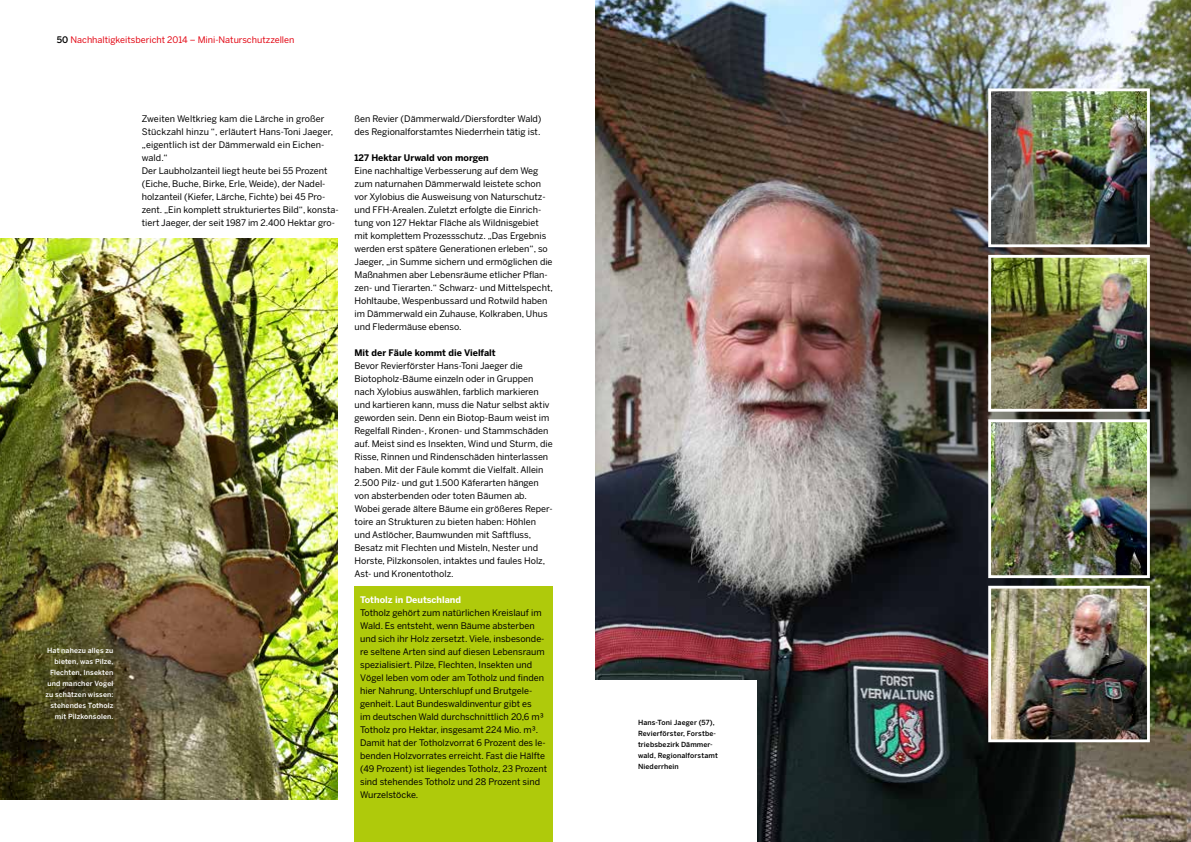
<style>
.page{position:relative;width:1191px;height:842px;background:#fff}
.page>*{position:absolute;margin:0;border:0;box-sizing:border-box;transform-origin:0 0}
.t1{font:9px/13px "Benton Sans";color:#000}
.t2{font:9px "Benton Sans";color:#e30613}
.t3{font:700 9px "Benton Sans";color:#000}
.t4{font:700 9px "Benton Sans";color:#fff}
.t5{font:500 7px/11px "Benton Sans";letter-spacing:.015em;color:#fff;text-align:right}
.t6{font:500 7px/11px "Benton Sans";letter-spacing:.015em;color:#000}
.s1{font-weight:500;color:#000}
</style>
<div class="page">
<div style="left:354px;top:587px;width:199px;height:255px;background:#afca0b"></div>
<img style="left:595px;top:0;width:596px;height:842px">
<img style="left:0;top:239px;width:337px;height:560px">
<img style="left:992px;top:590px;width:153px;height:148px">
<div style="left:988px;top:586px;width:161px;height:156px;border:3px solid #fff"></div>
<img style="left:992px;top:423px;width:153px;height:151px">
<div style="left:988px;top:419px;width:161px;height:159px;border:3px solid #fff"></div>
<img style="left:992px;top:259px;width:153px;height:149px">
<div style="left:988px;top:255px;width:161px;height:157px;border:3px solid #fff"></div>
<img style="left:992px;top:92px;width:153px;height:151px">
<div style="left:988px;top:88px;width:161px;height:159px;border:3px solid #fff"></div>
<div style="left:595px;top:681px;width:162px;height:161px;background:#fff"></div>
<p class="t2" style="left:57px;top:34px;width:239px"><span class="s1">50</span> Nachhaltigkeitsbericht 2014 – Mini-Naturschutzzellen</p>
<p class="t5" style="left:45px;top:645px;width:70px">Hat nahezu alles zu bieten, was Pilze,<br>Flechten, Insekten und mancher Vogel zu schätzen wissen: stehendes Totholz mit Pilzkonsolen.</p>
<p class="t1" style="left:142px;top:112px;width:198px">Zweiten Weltkrieg kam die Lärche in großer Stückzahl hinzu “, erläutert Hans-Toni Jaeger, „eigentlich ist der Dämmerwald ein Eichen&shy;wald.“<br>Der Laubholzanteil liegt heute bei 55 Prozent (Eiche, Buche, Birke, Erle, Weide), der Nadel&shy;holzanteil (Kiefer, Lärche, Fichte) bei 45 Pro&shy;zent. „Ein komplett strukturiertes Bild“, konsta&shy;tiert Jaeger, der seit 1987 im 2.400 Hektar gro-</p>
<p class="t1" style="left:354px;top:112px;width:189px">ßen Revier (Dämmerwald/Diersfordter Wald) des Regionalforstamtes Niederrhein tätig ist.</p>
<p class="t3" style="left:354px;top:152px;width:136px">127 Hektar Urwald von morgen</p>
<p class="t1" style="left:354px;top:164px;width:200px">Eine nachhaltige Verbesserung auf dem Weg zum naturnahen Dämmerwald leistete schon vor Xylobius die Ausweisung von Naturschutz&shy;und FFH-Arealen. Zuletzt erfolgte die Einrich&shy;tung von 127 Hektar Fläche als Wildnisgebiet mit komplettem Prozessschutz. „Das Ergebnis werden erst spätere Generationen erleben“, so Jaeger, „in Summe sichern und ermöglichen die Maßnahmen aber Lebensräume etlicher Pflan&shy;zen- und Tierarten.“ Schwarz- und Mittelspecht, Hohltaube, Wespenbussard und Rotwild haben im Dämmerwald ein Zuhause, Kolkraben, Uhus und Fledermäuse ebenso.</p>
<p class="t3" style="left:354px;top:347px;width:143px">Mit der Fäule kommt die Vielfalt</p>
<p class="t1" style="left:354px;top:359px;width:200px">Bevor Revierförster Hans-Toni Jaeger die Biotopholz-Bäume einzeln oder in Gruppen nach Xylobius auswählen, farblich markieren und kartieren kann, muss die Natur selbst aktiv geworden sein. Denn ein Biotop-Baum weist im Regelfall Rinden-, Kronen- und Stammschäden auf. Meist sind es Insekten, Wind und Sturm, die Risse, Rinnen und Rindenschäden hinterlassen haben. Mit der Fäule kommt die Vielfalt. Allein 2.500 Pilz- und gut 1.500 Käferarten hängen von absterbenden oder toten Bäumen ab.<br>Wobei gerade ältere Bäume ein größeres Reper&shy;toire an Strukturen zu bieten haben: Höhlen und Astlöcher, Baumwunden mit Saftfluss, Besatz mit Flechten und Misteln, Nester und Horste, Pilzkonsolen, intaktes und faules Holz, Ast- und Kronentotholz.</p>
<p class="t4" style="left:360px;top:594px;width:103px">Totholz in Deutschland</p>
<p class="t1" style="left:360px;top:606px;width:189px">Totholz gehört zum natürlichen Kreislauf im Wald. Es entsteht, wenn Bäume absterben und sich ihr Holz zersetzt. Viele, insbesonde&shy;re seltene Arten sind auf diesen Lebensraum spezialisiert. Pilze, Flechten, Insekten und Vögel leben vom oder am Totholz und finden hier Nahrung, Unterschlupf und Brutgele&shy;genheit. Laut Bundeswaldinventur gibt es<br>im deutschen Wald durchschnittlich 20,6 m³<br>Totholz pro Hektar, insgesamt 224 Mio. m³.<br>Damit hat der Totholzvorrat 6 Prozent des le&shy;benden Holzvorrates erreicht. Fast die Hälfte (49 Prozent) ist liegendes Totholz, 23 Prozent sind stehendes Totholz und 28 Prozent sind Wurzelstöcke.</p>
<p class="t6" style="left:638px;top:717px;width:81px">Hans-Toni Jaeger (57),<br>Revierförster, Forstbe&shy;triebsbezirk Dämmer&shy;wald, Regionalforstamt<br>Niederrhein</p>
</div>
